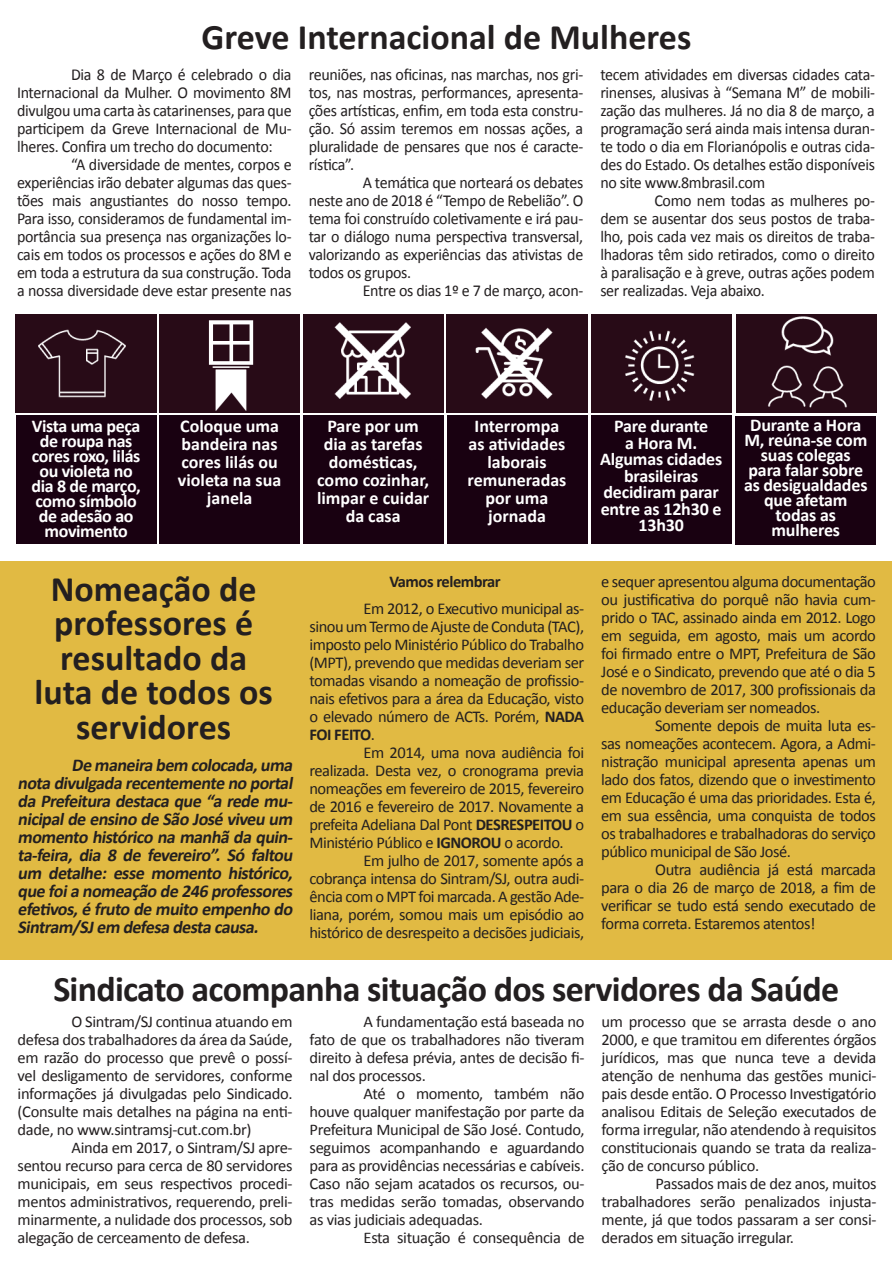
<style>
.page{position:relative;width:893px;height:1263px;background:#fff}
.page>*{position:absolute;margin:0;border:0;box-sizing:border-box;transform-origin:0 0}
.t1{font:700 36px/34.5px "Calibri";color:#231f20}
.t2{font:700 36px "Calibri";letter-spacing:-.02em;color:#231f20}
.Caixas_texto{font:700 18px/15px "Calibri";letter-spacing:-.01em;color:#fff;text-align:center}
.t3{font:italic 700 18px/18px "Calibri";color:#231f20;text-align:justify}
.t4{font:16.65px/18px "Calibri";letter-spacing:-.02em;color:#231f20;text-align:justify;scale:.96 1}
.t5{font:16.5px/18px "Calibri";letter-spacing:-.03em;color:#231f20;text-align:justify}
.t6{font:700 16.5px "Calibri";letter-spacing:-.03em;color:#231f20}
.t7{font:16.35px/18px "Calibri";letter-spacing:-.02em;color:#231f20;text-align:justify}
.s1{font-weight:700}
</style>
<div class="page">
<div style="left:1px;top:561px;width:891px;height:398px;background:#e1ba43"></div>
<img style="left:16px;top:315px;width:140px;height:97px">
<div style="left:16px;top:416px;width:140px;height:128px;background:#190111"></div>
<img style="left:159px;top:315px;width:141px;height:97px">
<div style="left:159px;top:416px;width:141px;height:128px;background:#190111"></div>
<img style="left:303px;top:315px;width:140px;height:97px">
<div style="left:303px;top:416px;width:140px;height:128px;background:#190111"></div>
<img style="left:447px;top:315px;width:140px;height:97px">
<div style="left:447px;top:415px;width:140px;height:129px;background:#190111"></div>
<img style="left:736px;top:315px;width:141px;height:97px">
<div style="left:736px;top:416px;width:140px;height:128px;background:#190111"></div>
<img style="left:591px;top:315px;width:140px;height:97px">
<div style="left:591px;top:415px;width:140px;height:129px;background:#190111"></div>
<p class="t1" style="left:202px;top:20px;width:491px">Greve Internacional de Mulheres</p>
<p class="t4" style="left:17px;top:66px;width:288px;text-indent:54px">Dia 8 de Março é celebrado o dia Internacional da Mulher. O movimento 8M divulgou uma carta às catarinenses, para que participem da Greve Internacional de Mu&shy;lheres. Confira um trecho do documento:</p>
<p class="t4" style="left:17px;top:156px;width:288px;text-indent:54px">“A diversidade de mentes, corpos e experiências irão debater algumas das ques&shy;tões mais angustiantes do nosso tempo.<br>Para isso, consideramos de fundamental im&shy;portância sua presença nas organizações lo&shy;cais em todos os processos e ações do 8M e em toda a estrutura da sua construção. Toda a nossa diversidade deve estar presente nas</p>
<p class="t4" style="left:309px;top:66px;width:288px">reuniões, nas oficinas, nas marchas, nos gri&shy;tos, nas mostras, performances, apresenta&shy;ções artísticas, enfim, em toda esta constru&shy;ção. Só assim teremos em nossas ações, a pluralidade de pensares que nos é caracte&shy;rística”.</p>
<p class="t4" style="left:309px;top:174px;width:288px;text-indent:54px">A temática que norteará os debates neste ano de 2018 é “Tempo de Rebelião”. O tema foi construído coletivamente e irá pau&shy;tar o diálogo numa perspectiva transversal, valorizando as experiências das ativistas de todos os grupos.</p>
<p class="t4" style="left:363px;top:282px;width:231px">Entre os dias 1º e 7 de março, acon-</p>
<p class="t4" style="left:600px;top:66px;width:288px">tecem atividades em diversas cidades cata&shy;rinenses, alusivas à “Semana M” de mobili&shy;zação das mulheres. Já no dia 8 de março, a programação será ainda mais intensa duran&shy;te todo o dia em Florianópolis e outras cida&shy;des do Estado. Os detalhes estão disponíveis no site www.8mbrasil.com</p>
<p class="t4" style="left:600px;top:192px;width:288px;text-indent:54px">Como nem todas as mulheres po&shy;dem se ausentar dos seus postos de traba&shy;lho, pois cada vez mais os direitos de traba&shy;lhadoras têm sido retirados, como o direito à paralisação e à greve, outras ações podem ser realizadas. Veja abaixo.</p>
<p class="Caixas_texto" style="left:32px;top:419px;width:111px">Vista uma peça de roupa nas cores roxo, lilás ou violeta no dia 8 de março, como símbolo de adesão ao movimento</p>
<p class="Caixas_texto" style="left:178px;top:417px;width:105px;line-height:18px">Coloque uma bandeira nas cores lilás ou violeta na sua janela</p>
<p class="Caixas_texto" style="left:317px;top:417px;width:114px;line-height:18px">Pare por um dia as tarefas domésticas, como cozinhar, limpar e cuidar da casa</p>
<p class="Caixas_texto" style="left:468px;top:417px;width:100px;line-height:18px">Interrompa as atividades laborais remuneradas por uma jornada</p>
<p class="Caixas_texto" style="left:744px;top:417px;width:125px">Durante a Hora<br>M, reúna-se com suas colegas para falar sobre as desigualdades que afetam todas as mulheres</p>
<p class="Caixas_texto" style="left:600px;top:418px;width:124px;line-height:16.5px">Pare durante<br>a Hora M.<br>Algumas cidades brasileiras decidiram parar entre as 12h30 e<br>13h30</p>
<p class="t1" style="left:51px;top:571px;width:207px">Nomeação de professores é</p>
<p class="t1" style="left:35px;top:640px;width:240px;text-align:center">resultado da luta de todos os servidores</p>
<p class="t3" style="left:18px;top:756px;width:280px;text-indent:54px">De maneira bem colocada,uma nota divulgada recentemente no portal da Prefeitura destaca que “a rede mu&shy;nicipalde ensino de São José viveu um momento histórico na manhã da quin&shy;ta-feira, dia 8 de fevereiro”. Só faltou um detalhe: esse momento histórico, que foia nomeação de 246 professores efetivos,é fruto de muito empenho do Sintram/SJem defesa desta causa.</p>
<p class="t6" style="left:390px;top:571px;width:113px">Vamos relembrar</p>
<p class="t5" style="left:309px;top:600px;width:276px;text-indent:54px">Em 2012, o Executivo municipal as&shy;sinou um Termo de Ajuste de Conduta (TAC), imposto pelo Ministério Público do Trabalho (MPT), prevendo que medidas deveriam ser tomadas visando a nomeação de profissio&shy;nais efetivos para a área da Educação, visto o elevado número de ACTs. Porém, <span class="s1">NADA FOI FEITO</span>.</p>
<p class="t5" style="left:309px;top:744px;width:276px;text-indent:54px">Em 2014, uma nova audiência foi realizada. Desta vez, o cronograma previa nomeações em fevereiro de 2015, fevereiro de 2016 e fevereiro de 2017. Novamente a prefeita Adeliana Dal Pont <span class="s1">DESRESPEITOU</span> o Ministério Público e <span class="s1">IGNOROU</span> o acordo.</p>
<p class="t5" style="left:309px;top:852px;width:276px;text-indent:54px">Em julho de 2017, somente após a cobrança intensa do Sintram/SJ, outra audi&shy;ência com o MPT foi marcada. A gestão Ade&shy;liana, porém, somou mais um episódio ao histórico de desrespeito a decisões judiciais,</p>
<p class="t5" style="left:601px;top:573px;width:276px">e sequer apresentou alguma documentação ou justificativa do porquê não havia cum&shy;prido o TAC, assinado ainda em 2012. Logo em seguida, em agosto, mais um acordo foi firmado entre o MPT, Prefeitura de São José e o Sindicato, prevendo que até o dia 5 de novembro de 2017, 300 profissionais da educação deveriam ser nomeados.</p>
<p class="t5" style="left:601px;top:717px;width:276px;text-indent:54px">Somente depois de muita luta es&shy;sas nomeações acontecem. Agora, a Admi&shy;nistração municipal apresenta apenas um lado dos fatos, dizendo que o investimento em Educação é uma das prioridades. Esta é, em sua essência, uma conquista de todos os trabalhadores e trabalhadoras do serviço público municipal de São José.</p>
<p class="t5" style="left:601px;top:861px;width:276px;text-indent:54px">Outra audiência já está marcada para o dia 26 de março de 2018, a fim de verificar se tudo está sendo executado de forma correta. Estaremos atentos!</p>
<p class="t2" style="left:53px;top:966px;width:787px">Sindicato acompanha situação dos servidores da Saúde</p>
<p class="t7" style="left:18px;top:1012px;width:276px;text-indent:54px">O Sintram/SJ continua atuando em defesa dos trabalhadores da área da Saúde, em razão do processo que prevê o possí&shy;vel desligamento de servidores, conforme informações já divulgadas pelo Sindicado. (Consulte mais detalhes na página na enti&shy;dade, no www.sintramsj-cut.com.br)</p>
<p class="t7" style="left:18px;top:1138px;width:276px;text-indent:54px">Ainda em 2017, o Sintram/SJ apre&shy;sentou recurso para cerca de 80 servidores municipais, em seus respectivos procedi&shy;mentos administrativos, requerendo, preli&shy;minarmente, a nulidade dos processos, sob alegação de cerceamento de defesa.</p>
<p class="t7" style="left:310px;top:1012px;width:276px;text-indent:54px">A fundamentação está baseada no fato de que os trabalhadores não tiveram direito à defesa prévia, antes de decisão fi&shy;nal dos processos.</p>
<p class="t7" style="left:310px;top:1084px;width:276px;text-indent:54px">Até o momento, também não houve qualquer manifestação por parte da Prefeitura Municipal de São José. Contudo, seguimos acompanhando e aguardando para as providências necessárias e cabíveis.<br>Caso não sejam acatados os recursos, ou&shy;tras medidas serão tomadas, observando as vias judiciais adequadas.</p>
<p class="t7" style="left:364px;top:1228px;width:222px">Esta situação é consequência de</p>
<p class="t7" style="left:602px;top:1012px;width:276px">um processo que se arrasta desde o ano 2000, e que tramitou em diferentes órgãos jurídicos, mas que nunca teve a devida atenção de nenhuma das gestões munici&shy;pais desde então. O Processo Investigatório analisou Editais de Seleção executados de forma irregular, não atendendo à requisitos constitucionais quando se trata da realiza&shy;ção de concurso público.</p>
<p class="t7" style="left:602px;top:1174px;width:276px;text-indent:54px">Passados mais de dez anos, muitos trabalhadores serão penalizados injusta&shy;mente, já que todos passaram a ser consi&shy;derados em situação irregular.</p>
</div>
